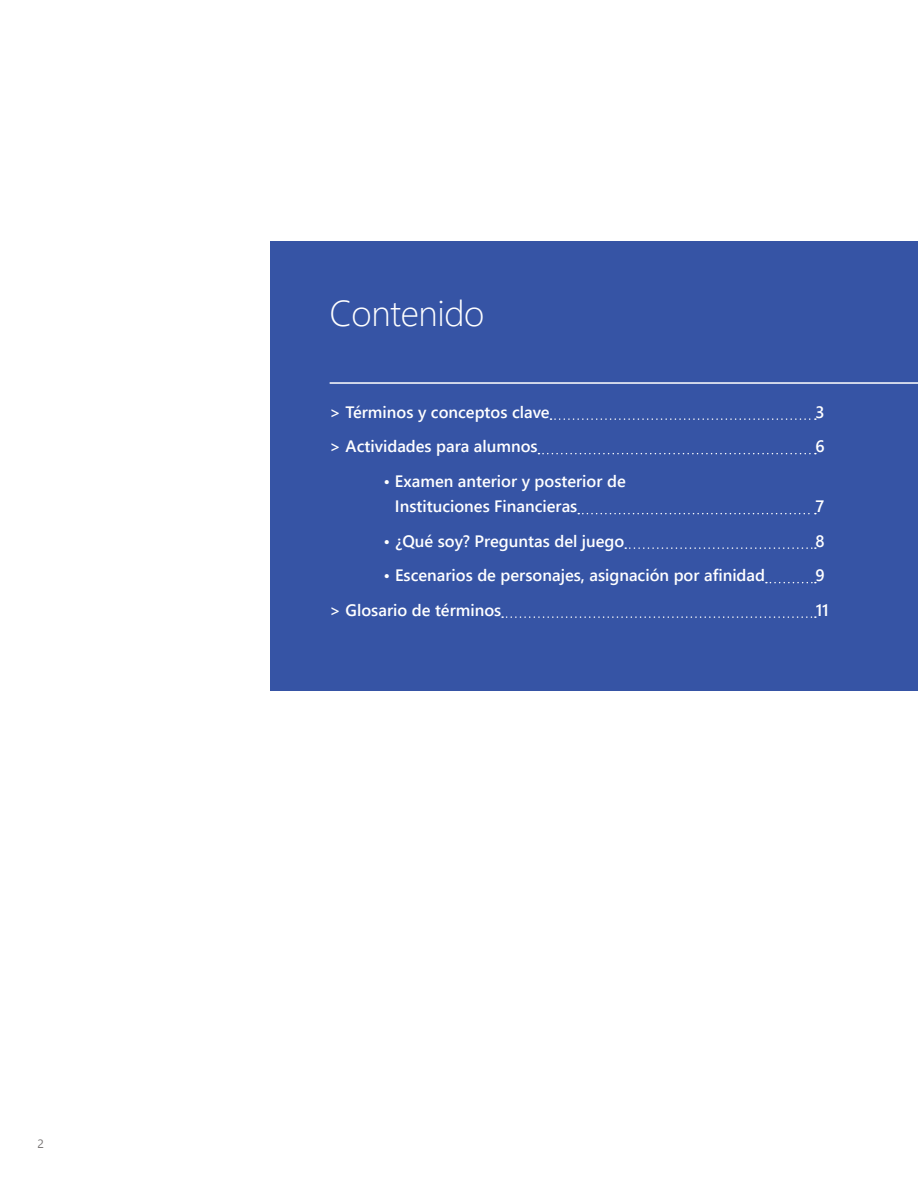
<style>
.page{position:relative;width:918px;height:1188px;background:#fff}
.page>*{position:absolute;margin:0;border:0;box-sizing:border-box;transform-origin:0 0}
.t1{font:300 36px "Segoe UI";letter-spacing:-.01em;color:#fff}
.t2{font:600 16.5px/25.5px "Segoe UI";color:#fff}
.t3{font:12px "Segoe UI";color:#757272}
</style>
<div class="page">
<div style="left:270px;top:242px;width:648px;height:450px;background:#3654a5"></div>
<svg style="left:550px;top:418px;width:266px;height:2px"></svg>
<svg style="left:538px;top:453px;width:278px;height:1px"></svg>
<svg style="left:578px;top:513px;width:238px;height:1px"></svg>
<svg style="left:625px;top:547px;width:191px;height:2px"></svg>
<svg style="left:766px;top:582px;width:50px;height:1px"></svg>
<svg style="left:502px;top:616px;width:314px;height:2px"></svg>
<hr style="left:330px;top:382px;width:588px;height:2px;background:#fff">
<p class="t3" style="left:38px;top:1135px;width:8px">2</p>
<h1 class="t1" style="left:330px;top:286px;width:156px">Contenido</h1>
<p class="t2" style="left:330px;top:398px;width:222px">&gt; Términos y conceptos clave</p>
<p class="t2" style="left:816px;top:398px;width:11px">3</p>
<p class="t2" style="left:330px;top:433px;width:210px">&gt; Actividades para alumnos</p>
<p class="t2" style="left:816px;top:433px;width:11px">6</p>
<p class="t2" style="left:395px;top:467px;width:232px;text-indent:-11px">• Examen anterior y posterior de<br>Instituciones Financieras</p>
<p class="t2" style="left:816px;top:493px;width:10px">7</p>
<p class="t2" style="left:384px;top:527px;width:242px">• ¿Qué soy? Preguntas del juego</p>
<p class="t2" style="left:816px;top:527px;width:11px">8</p>
<p class="t2" style="left:384px;top:562px;width:383px">• Escenarios de personajes, asignación por afinidad</p>
<p class="t2" style="left:816px;top:562px;width:11px">9</p>
<p class="t2" style="left:330px;top:596px;width:173px">&gt; Glosario de términos</p>
<p class="t2" style="left:816px;top:596px;width:15px">11</p>
</div>
